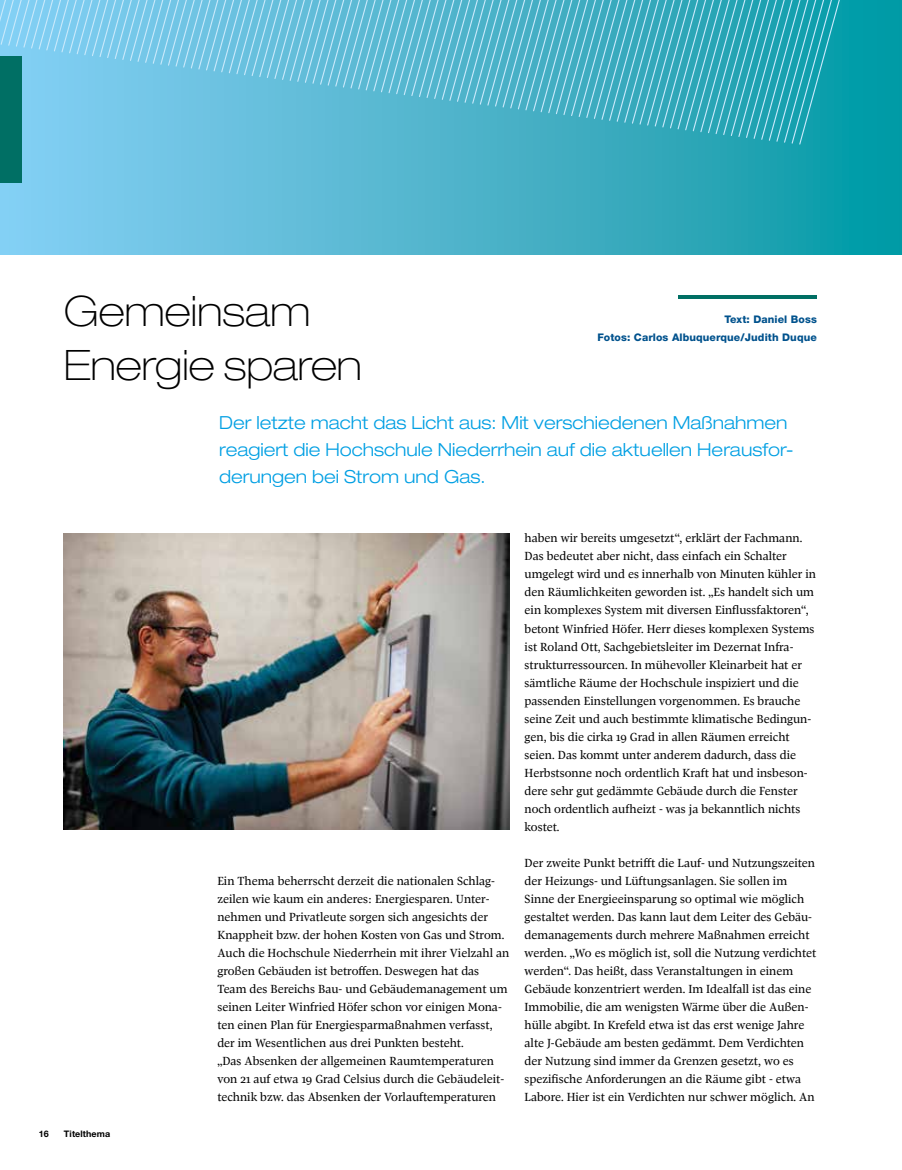
<style>
.page{position:relative;width:902px;height:1170px;background:#fff}
.page>*{position:absolute;margin:0;border:0;box-sizing:border-box;transform-origin:0 0}
.t1{font:100 expanded 42px/54px "Helvetica Neue";letter-spacing:-.005em;color:#000}
.t2{font:300 expanded 18px/27px "Helvetica Neue LT Std";color:#009fe3}
.t3{font:12px/18px "Pratt Nova Text";color:#000}
.t4{font:800 10.5px/18px "Helvetica Neue CE";letter-spacing:.01em;color:#00528d;text-align:right}
.t5{font:700 9px "Helvetica Neue CE";letter-spacing:.01em;color:#000}
</style>
<div class="page">
<svg style="left:0;top:0;width:901px;height:254px;background:#45b2c9"></svg>
<svg style="left:0;top:0;width:853px;height:145px;background:#5abad2"></svg>
<div style="left:0;top:56px;width:21px;height:126px;background:#006f64"></div>
<hr style="left:678px;top:296px;width:138px;height:3px;background:#006f64">
<img style="left:64px;top:533px;width:445px;height:296px">
<h1 class="t1" style="left:64px;top:284px;width:300px">Gemeinsam<br>Energie sparen</h1>
<p class="t4" style="left:597px;top:310px;width:221px">Text: Daniel Boss<br>Fotos: Carlos Albuquerque/Judith Duque</p>
<h2 class="t2" style="left:219px;top:409px;width:576px">Der letzte macht das Licht aus: Mit verschiedenen Maßnahmen reagiert die Hochschule Niederrhein auf die aktuellen Herausfor&shy;derungen bei Strom und Gas.</h2>
<p class="t5" style="left:39px;top:1127px;width:12px">16</p>
<p class="t5" style="left:64px;top:1127px;width:48px">Titelthema</p>
<p class="t3" style="left:217px;top:871px;width:293px">Ein Thema beherrscht derzeit die nationalen Schlag&shy;zeilen wie kaum ein anderes: Energiesparen. Unter&shy;nehmen und Privatleute sorgen sich angesichts der Knappheit bzw. der hohen Kosten von Gas und Strom.<br>Auch die Hochschule Niederrhein mit ihrer Vielzahl an großen Gebäuden ist betroffen. Deswegen hat das Team des Bereichs Bau- und Gebäudemanagement um seinen Leiter Winfried Höfer schon vor einigen Mona&shy;ten einen Plan für Energiesparmaßnahmen verfasst, der im Wesentlichen aus drei Punkten besteht.<br>„Das Absenken der allgemeinen Raumtemperaturen von 21 auf etwa 19 Grad Celsius durch die Gebäudeleit&shy;technik bzw. das Absenken der Vorlauftemperaturen</p>
<p class="t3" style="left:524px;top:529px;width:293px">haben wir bereits umgesetzt“, erklärt der Fachmann.<br>Das bedeutet aber nicht, dass einfach ein Schalter umgelegt wird und es innerhalb von Minuten kühler in den Räumlichkeiten geworden ist. „Es handelt sich um ein komplexes System mit diversen Einflussfaktoren“, betont Winfried Höfer. Herr dieses komplexen Systems ist Roland Ott, Sachgebietsleiter im Dezernat Infra&shy;strukturressourcen. In mühevoller Kleinarbeit hat er sämtliche Räume der Hochschule inspiziert und die passenden Einstellungen vorgenommen. Es brauche seine Zeit und auch bestimmte klimatische Bedingun&shy;gen, bis die cirka 19 Grad in allen Räumen erreicht seien. Das kommt unter anderem dadurch, dass die Herbstsonne noch ordentlich Kraft hat und insbeson&shy;dere sehr gut gedämmte Gebäude durch die Fenster noch ordentlich aufheizt - was ja bekanntlich nichts kostet.</p>
<p class="t3" style="left:524px;top:853px;width:293px">Der zweite Punkt betrifft die Lauf- und Nutzungszeiten der Heizungs- und Lüftungsanlagen. Sie sollen im Sinne der Energieeinsparung so optimal wie möglich gestaltet werden. Das kann laut dem Leiter des Gebäu&shy;demanagements durch mehrere Maßnahmen erreicht werden. „Wo es möglich ist, soll die Nutzung verdichtet werden“. Das heißt, dass Veranstaltungen in einem Gebäude konzentriert werden. Im Idealfall ist das eine Immobilie, die am wenigsten Wärme über die Außen&shy;hülle abgibt. In Krefeld etwa ist das erst wenige Jahre alte J-Gebäude am besten gedämmt. Dem Verdichten der Nutzung sind immer da Grenzen gesetzt, wo es spezifische Anforderungen an die Räume gibt - etwa Labore. Hier ist ein Verdichten nur schwer möglich. An</p>
</div>
